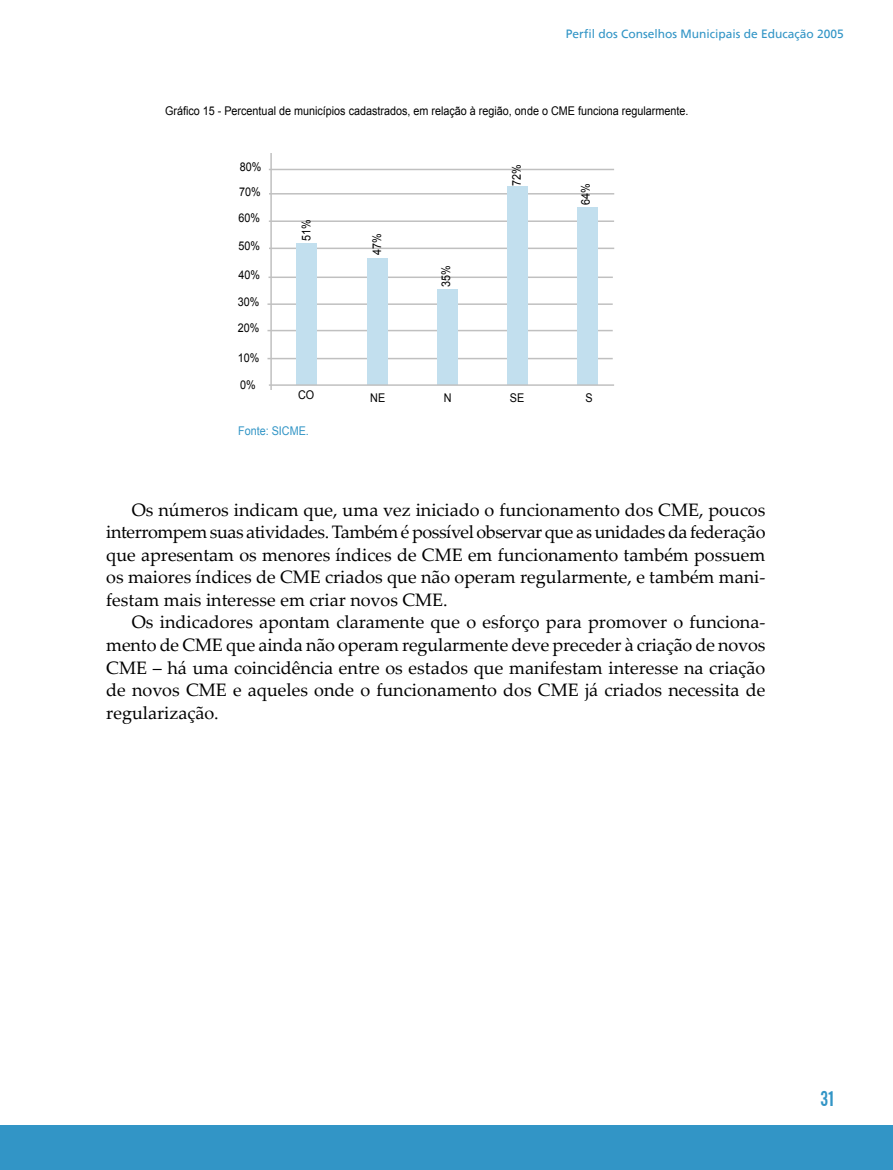
<style>
.page{position:relative;width:893px;height:1170px;background:#fff}
.page>*{position:absolute;margin:0;border:0;box-sizing:border-box;transform-origin:0 0}
.t1{font:21px "Alternate Gothic No 2 BT";color:#3295c6}
.MEC_Corpo_texto{font:18px/22.5px "Palatino Linotype";color:#000;text-align:justify}
.MEC_tabela{font:12px "Arial";color:#000;scale:.9 1}
.t2{font:12px "Frutiger";color:#3295c6}
.MEC_tabela-2{font:12px "Arial";color:#3295c6;scale:.9 1}
</style>
<div class="page">
<div style="left:0;top:1125px;width:893px;height:44px;background:#3295c6"></div>
<hr style="left:267px;top:358px;width:346px;height:1px;background:#c0c0c0">
<hr style="left:269px;top:220px;width:345px;height:2px;background:#c0c0c0">
<hr style="left:269px;top:169px;width:345px;height:1px;background:#c0c0c0">
<hr style="left:269px;top:276px;width:344px;height:2px;background:#c0c0c0">
<hr style="left:267px;top:330px;width:346px;height:1px;background:#c0c0c0">
<hr style="left:267px;top:303px;width:346px;height:2px;background:#c0c0c0">
<hr style="left:269px;top:247px;width:345px;height:2px;background:#c0c0c0">
<hr style="left:269px;top:193px;width:345px;height:1px;background:#c0c0c0">
<div style="left:296px;top:244px;width:21px;height:141px;background:#c2dfee"></div>
<div style="left:367px;top:259px;width:21px;height:126px;background:#c2dfee"></div>
<div style="left:437px;top:289px;width:20px;height:96px;background:#c2dfee"></div>
<div style="left:508px;top:187px;width:20px;height:198px;background:#c2dfee"></div>
<div style="left:577px;top:208px;width:21px;height:177px;background:#c2dfee"></div>
<hr style="left:269px;top:384px;width:345px;height:2px;background:#c0c0c0">
<hr style="left:270px;top:153px;width:2px;height:237px;background:#c0c0c0">
<p class="t2" style="left:566px;top:27px;width:280px">Perfil dos Conselhos Municipais de Educação 2005</p>
<p class="MEC_tabela" style="left:165px;top:103px;width:583px">Gráfico 15 - Percentual de municípios cadastrados, em relação à região, onde o CME funciona regularmente.</p>
<p class="MEC_tabela" style="left:240px;top:159px;width:26px">80%</p>
<p class="MEC_tabela" style="left:239px;top:184px;width:26px">70%</p>
<p class="MEC_tabela" style="left:239px;top:210px;width:26px">60%</p>
<p class="MEC_tabela" style="left:239px;top:238px;width:26px">50%</p>
<p class="MEC_tabela" style="left:239px;top:267px;width:26px">40%</p>
<p class="MEC_tabela" style="left:238px;top:294px;width:26px">30%</p>
<p class="MEC_tabela" style="left:238px;top:320px;width:26px">20%</p>
<p class="MEC_tabela" style="left:238px;top:349px;width:26px">10%</p>
<p class="MEC_tabela" style="left:240px;top:377px;width:19px">0%</p>
<p class="MEC_tabela" style="left:298px;top:241px;width:26px;rotate:-90deg">51%</p>
<p class="MEC_tabela" style="left:298px;top:387px;width:20px">CO</p>
<p class="MEC_tabela-2" style="left:238px;top:423px;width:80px">Fonte: SICME.</p>
<p class="MEC_tabela" style="left:369px;top:255px;width:26px;rotate:-90deg">47%</p>
<p class="MEC_tabela" style="left:438px;top:286px;width:26px;rotate:-90deg">35%</p>
<p class="MEC_tabela" style="left:509px;top:186px;width:26px;rotate:-90deg">72%</p>
<p class="MEC_tabela" style="left:578px;top:205px;width:26px;rotate:-90deg">64%</p>
<p class="MEC_tabela" style="left:370px;top:389px;width:18px">NE</p>
<p class="MEC_tabela" style="left:444px;top:389px;width:10px">N</p>
<p class="MEC_tabela" style="left:510px;top:389px;width:18px">SE</p>
<p class="MEC_tabela" style="left:585px;top:389px;width:10px">S</p>
<p class="MEC_Corpo_texto" style="left:106px;top:498px;width:661px;text-indent:26px">Os números indicam que, uma vez iniciado o funcionamento dos CME, poucos interrompem suas atividades. Também é possível observar que as unidades da federação que apresentam os menores índices de CME em funcionamento também possuem os maiores índices de CME criados que não operam regularmente, e também mani&shy;festam mais interesse em criar novos CME.</p>
<p class="MEC_Corpo_texto" style="left:106px;top:610px;width:661px;text-indent:26px">Os indicadores apontam claramente que o esforço para promover o funciona&shy;mento de CME que ainda não operam regularmente deve preceder à criação de novos CME – há uma coincidência entre os estados que manifestam interesse na criação de novos CME e aqueles onde o funcionamento dos CME já criados necessita de regularização.</p>
<p class="t1" style="left:820px;top:1086px;width:15px">31</p>
</div>
